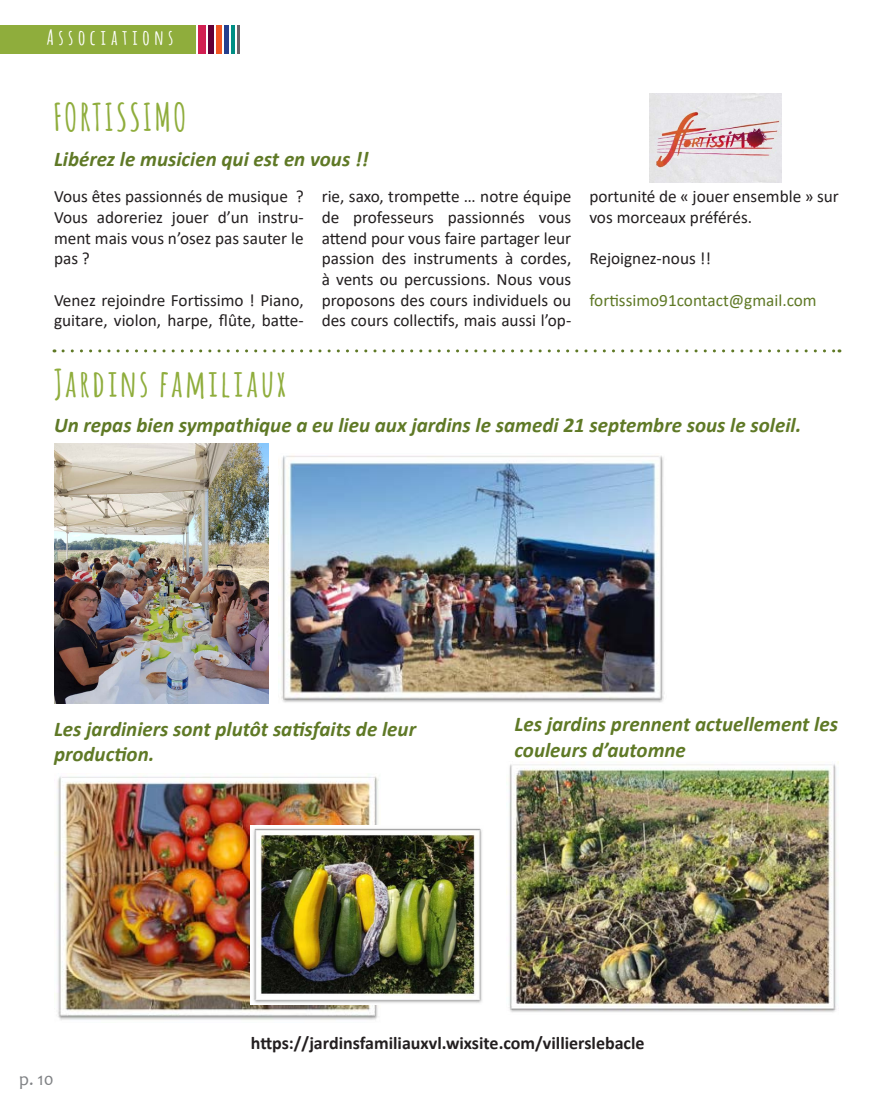
<style>
.page{position:relative;width:893px;height:1106px;background:#fff}
.page>*{position:absolute;margin:0;border:0;box-sizing:border-box;transform-origin:0 0}
.t1{font:700 37.5px "Amatic";letter-spacing:.1em;color:#8fad3c}
.t2{font:italic 700 21px/25.2px "Calibri";color:#5f7926}
.t3{font:700 21px "Amatic";letter-spacing:.25em;color:#fff}
.t4{font:700 18px "Calibri";color:#231f20}
.t5{font:18px "Candara";color:#808285}
.t6{font:17.25px/20.7px "Calibri";color:#231f20;text-align:justify}
.t7{font:17.25px "Calibri";color:#5f7926}
</style>
<div class="page">
<div style="left:0;top:26px;width:196px;height:28px;background:#8fad3c"></div>
<div style="left:208px;top:26px;width:6px;height:28px;background:#620037"></div>
<div style="left:217px;top:26px;width:5px;height:28px;background:#f15622"></div>
<hr style="left:225px;top:26px;width:4px;height:28px;background:#253f8e">
<hr style="left:231px;top:26px;width:4px;height:28px;background:#008e84">
<hr style="left:237px;top:26px;width:3px;height:28px;background:#6c6369">
<div style="left:199px;top:26px;width:7px;height:28px;background:#d21f51"></div>
<img style="left:650px;top:94px;width:132px;height:89px">
<svg style="left:63px;top:349px;width:777px;height:3px"></svg>
<img style="left:54px;top:444px;width:215px;height:259px">
<img style="left:281px;top:455px;width:384px;height:248px">
<img style="left:54px;top:776px;width:325px;height:244px">
<img style="left:250px;top:825px;width:232px;height:179px">
<img style="left:508px;top:761px;width:331px;height:252px">
<p class="t3" style="left:47px;top:23px;width:128px">Associations</p>
<h1 class="t1" style="left:54px;top:90px;width:133px">FORTISSIMO</h1>
<p class="t2" style="left:54px;top:145px;width:316px">Libérez le musicien qui est en vous !!</p>
<p class="t6" style="left:54px;top:186px;width:251px">Vous êtes passionnés de musique ?<br>Vous adoreriez jouer d’un instru&shy;ment mais vous n’osez pas sauter le pas ?</p>
<p class="t6" style="left:54px;top:289px;width:251px">Venez rejoindre Fortissimo ! Piano, guitare, violon, harpe, flûte, batte-</p>
<p class="t6" style="left:322px;top:186px;width:251px">rie, saxo, trompette … notre équipe de professeurs passionnés vous attend pour vous faire partager leur passion des instruments à cordes, à vents ou percussions. Nous vous proposons des cours individuels ou des cours collectifs, mais aussi l’op-</p>
<p class="t6" style="left:589px;top:186px;width:251px">portunité de « jouer ensemble » sur vos morceaux préférés.</p>
<p class="t6" style="left:589px;top:248px;width:123px">Rejoignez-nous !!</p>
<p class="t7" style="left:589px;top:288px;width:229px">fortissimo91contact@gmail.com</p>
<h1 class="t1" style="left:54px;top:356px;width:233px">Jardins familiaux</h1>
<p class="t2" style="left:54px;top:411px;width:749px">Un repas bien sympathique a eu lieu aux jardins le samedi 21 septembre sous le soleil.</p>
<p class="t2" style="left:54px;top:715px;width:364px">Les jardiniers sont plutôt satisfaits de leur production.</p>
<p class="t2" style="left:514px;top:711px;width:325px">Les jardins prennent actuellement les couleurs d’automne</p>
<p class="t5" style="left:19px;top:1067px;width:36px">p. 10</p>
<p class="t4" style="left:251px;top:1030px;width:395px">https://jardinsfamiliauxvl.wixsite.com/villierslebacle</p>
</div>
